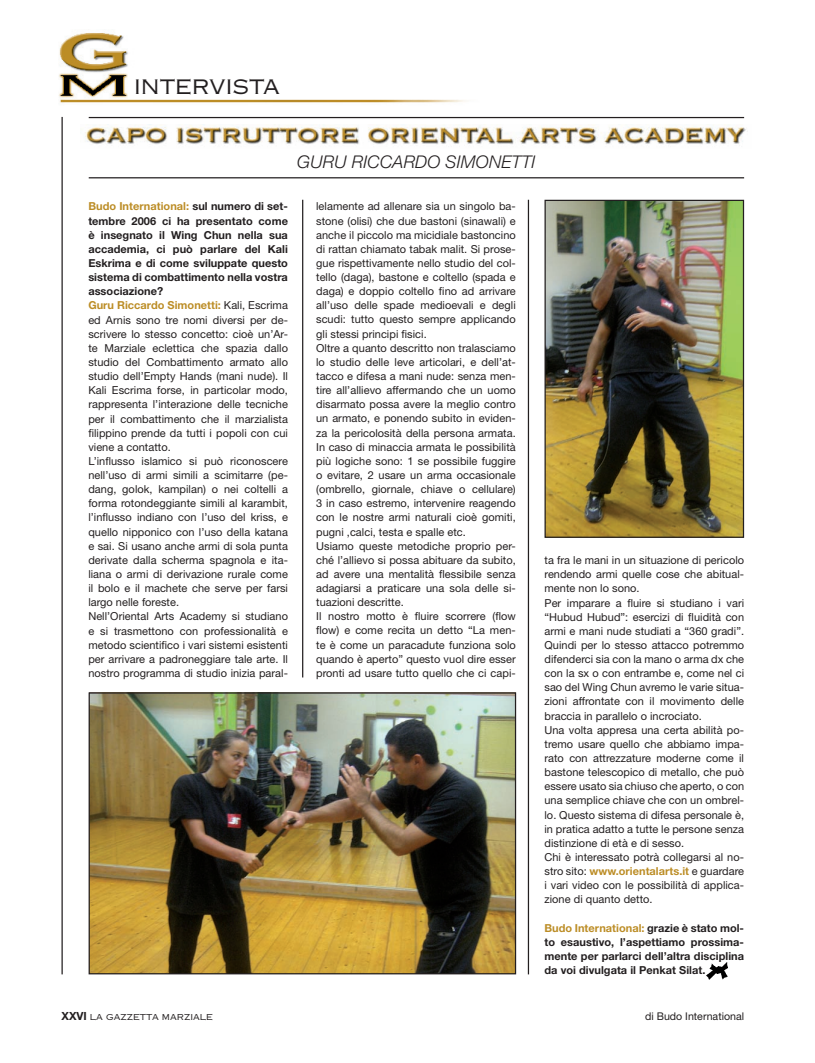
<style>
.page{position:relative;width:815px;height:1063px;background:#fff}
.page>*{position:absolute;margin:0;border:0;box-sizing:border-box;transform-origin:0 0}
.t1{font:20px "Copperplate Thirty Two AB";color:#231f20}
.t2{font:italic 300 17.5px "Helvetica Neue";letter-spacing:.01em;color:#231f20}
.t3{font:11px/14.1px "Helvetica Neue";letter-spacing:.005em;color:#231f20;text-align:justify}
.t4{font:700 11px/14.1px "Helvetica Neue";letter-spacing:.005em;color:#231f20;text-align:justify}
.t5{font:10.62px "Helvetica Neue";color:#231f20}
.t6{font:8.12px "Copperplate Thirty Two AB";color:#231f20}
.s1{color:#bc8d26}
.s2{font-weight:700;color:#bc8d26}
.s3{font-family:"Helvetica Neue";font-weight:700;font-size:11.25px}
</style>
<div class="page">
<img style="left:85px;top:124px;width:661px;height:21px">
<img style="left:59px;top:32px;width:406px;height:71px">
<hr style="left:89px;top:177px;width:655px;height:1px;background:#231f20">
<hr style="left:89px;top:117px;width:655px;height:1px;background:#231f20">
<hr style="left:302px;top:200px;width:1px;height:477px;background:#231f20">
<hr style="left:528px;top:200px;width:1px;height:774px;background:#231f20">
<img style="left:91px;top:694px;width:423px;height:278px">
<div style="left:89px;top:692px;width:427px;height:282px;border:1px solid #231f20"></div>
<hr style="left:62px;top:117px;width:1px;height:857px;background:#231f20">
<img style="left:706px;top:962px;width:21px;height:18px">
<img style="left:546px;top:202px;width:196px;height:334px">
<div style="left:544px;top:200px;width:200px;height:338px;border:1px solid #231f20"></div>
<p class="t1" style="left:134px;top:75px;width:147px">INTERVISTA</p>
<p class="t2" style="left:297px;top:151px;width:240px">GURU RICCARDO SIMONETTI</p>
<p class="t4" style="left:88px;top:199px;width:201px"><span class="s1">Budo International:</span> sul numero di set&shy;tembre 2006 ci ha presentato come è insegnato il Wing Chun nella sua accademia, ci può parlare del Kali Eskrima e di come sviluppate questo sistema di combattimento nella vostra associazione?</p>
<p class="t3" style="left:88px;top:298px;width:201px"><span class="s2">Guru Riccardo Simonetti:</span> Kali, Escrima ed Arnis sono tre nomi diversi per de&shy;scrivere lo stesso concetto: cioè un’Ar&shy;te Marziale eclettica che spazia dallo studio del Combattimento armato allo studio dell’Empty Hands (mani nude). Il Kali Escrima forse, in particolar modo, rappresenta l’interazione delle tecniche per il combattimento che il marzialista filippino prende da tutti i popoli con cui viene a contatto.</p>
<p class="t3" style="left:88px;top:454px;width:201px">L’influsso islamico si può riconoscere nell’uso di armi simili a scimitarre (pe&shy;dang, golok, kampilan) o nei coltelli a forma rotondeggiante simili al karambit, l’influsso indiano con l’uso del kriss, e quello nipponico con l’uso della katana e sai. Si usano anche armi di sola punta derivate dalla scherma spagnola e ita&shy;liana o armi di derivazione rurale come il bolo e il machete che serve per farsi largo nelle foreste.</p>
<p class="t3" style="left:88px;top:609px;width:201px">Nell’Oriental Arts Academy si studiano e si trasmettono con professionalità e metodo scientifico i vari sistemi esistenti per arrivare a padroneggiare tale arte. Il nostro programma di studio inizia paral-</p>
<p class="t3" style="left:316px;top:199px;width:201px">lelamente ad allenare sia un singolo ba&shy;stone (olisi) che due bastoni (sinawali) e anche il piccolo ma micidiale bastoncino di rattan chiamato tabak malit. Si prose&shy;gue rispettivamente nello studio del col&shy;tello (daga), bastone e coltello (spada e daga) e doppio coltello fino ad arrivare all’uso delle spade medioevali e degli scudi: tutto questo sempre applicando gli stessi principi fisici.</p>
<p class="t3" style="left:316px;top:341px;width:201px">Oltre a quanto descritto non tralasciamo lo studio delle leve articolari, e dell’at&shy;tacco e difesa a mani nude: senza men&shy;tire all’allievo affermando che un uomo disarmato possa avere la meglio contro un armato, e ponendo subito in eviden&shy;za la pericolosità della persona armata.<br>In caso di minaccia armata le possibilità più logiche sono: 1 se possibile fuggire o evitare, 2 usare un arma occasionale (ombrello, giornale, chiave o cellulare)<br>3 in caso estremo, intervenire reagendo con le nostre armi naturali cioè gomiti, pugni ,calci, testa e spalle etc.</p>
<p class="t3" style="left:316px;top:539px;width:201px">Usiamo queste metodiche proprio per&shy;ché l’allievo si possa abituare da subito, ad avere una mentalità flessibile senza adagiarsi a praticare una sola delle si&shy;tuazioni descritte.</p>
<p class="t3" style="left:316px;top:609px;width:201px">Il nostro motto è fluire scorrere (flow flow) e come recita un detto “La men&shy;te è come un paracadute funziona solo quando è aperto” questo vuol dire esser pronti ad usare tutto quello che ci capi-</p>
<p class="t3" style="left:544px;top:553px;width:201px">ta fra le mani in un situazione di pericolo rendendo armi quelle cose che abitual&shy;mente non lo sono.</p>
<p class="t3" style="left:544px;top:595px;width:201px">Per imparare a fluire si studiano i vari “Hubud Hubud”: esercizi di fluidità con armi e mani nude studiati a “360 gradi”.<br>Quindi per lo stesso attacco potremmo difenderci sia con la mano o arma dx che con la sx o con entrambe e, come nel ci sao del Wing Chun avremo le varie situa&shy;zioni affrontate con il movimento delle braccia in parallelo o incrociato.</p>
<p class="t3" style="left:544px;top:723px;width:201px">Una volta appresa una certa abilità po&shy;tremo usare quello che abbiamo impa&shy;rato con attrezzature moderne come il bastone telescopico di metallo, che può essere usato sia chiuso che aperto, o con una semplice chiave che con un ombrel&shy;lo. Questo sistema di difesa personale è, in pratica adatto a tutte le persone senza distinzione di età e di sesso.</p>
<p class="t3" style="left:544px;top:850px;width:201px">Chi è interessato potrà collegarsi al no&shy;stro sito: <span class="s2">www.orientalarts.it</span> e guardare i vari video con le possibilità di applica&shy;zione di quanto detto.</p>
<p class="t4" style="left:544px;top:920px;width:201px"><span class="s1">Budo International:</span> grazie è stato mol&shy;to esaustivo, l’aspettiamo prossima&shy;mente per parlarci dell’altra disciplina da voi divulgata il Penkat Silat.</p>
<p class="t6" style="left:62px;top:1013px;width:153px"><span class="s3">XXVI</span> LA GAZZETTA MARZIALE</p>
<p class="t5" style="left:645px;top:1010px;width:100px">di Budo International</p>
</div>
